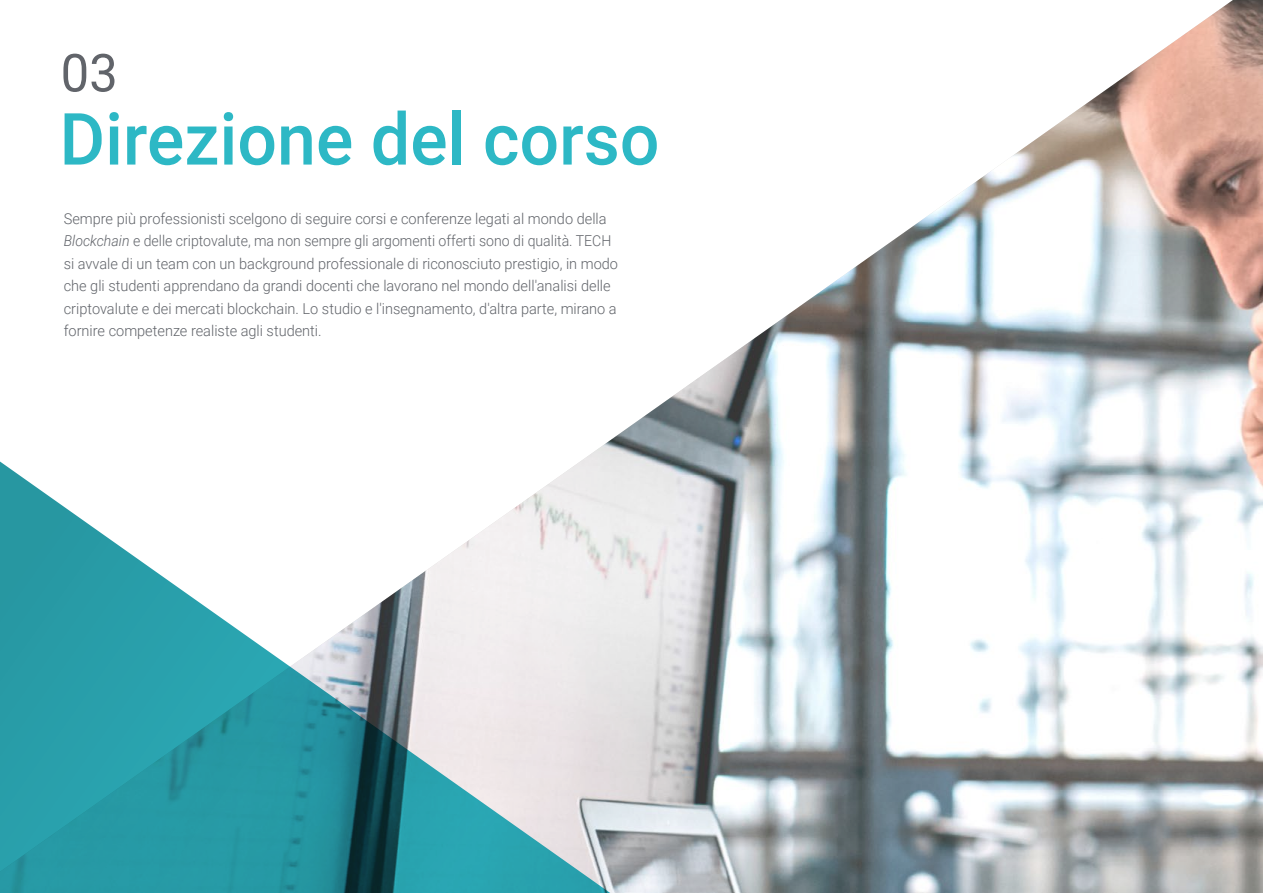
<style>
.page{position:relative;width:1263px;height:893px;background:#fff}
.page>*{position:absolute;margin:0;border:0;box-sizing:border-box;transform-origin:0 0}
.t1{font:500 72px "Roboto";color:#2db8c5}
.t2{font:52.5px "Roboto";color:#61646a}
.t3{font:300 15px/22.5px "Roboto";color:#61646a}
.s1{font-style:italic}
</style>
<div class="page">
<img style="left:602px;top:0;width:661px;height:893px">
<svg style="left:0;top:446px;width:640px;height:447px"></svg>
<h2 class="t2" style="left:61px;top:36px;width:59px">03</h2>
<h1 class="t1" style="left:60px;top:89px;width:601px">Direzione del corso</h1>
<p class="t3" style="left:64px;top:207px;width:556px">Sempre più professionisti scelgono di seguire corsi e conferenze legati al mondo della <span class="s1">Blockchain</span> e delle criptovalute, ma non sempre gli argomenti offerti sono di qualità. TECH si avvale di un team con un background professionale di riconosciuto prestigio, in modo che gli studenti apprendano da grandi docenti che lavorano nel mondo dell'analisi delle criptovalute e dei mercati blockchain. Lo studio e l'insegnamento, d'altra parte, mirano a fornire competenze realiste agli studenti.</p>
</div>
